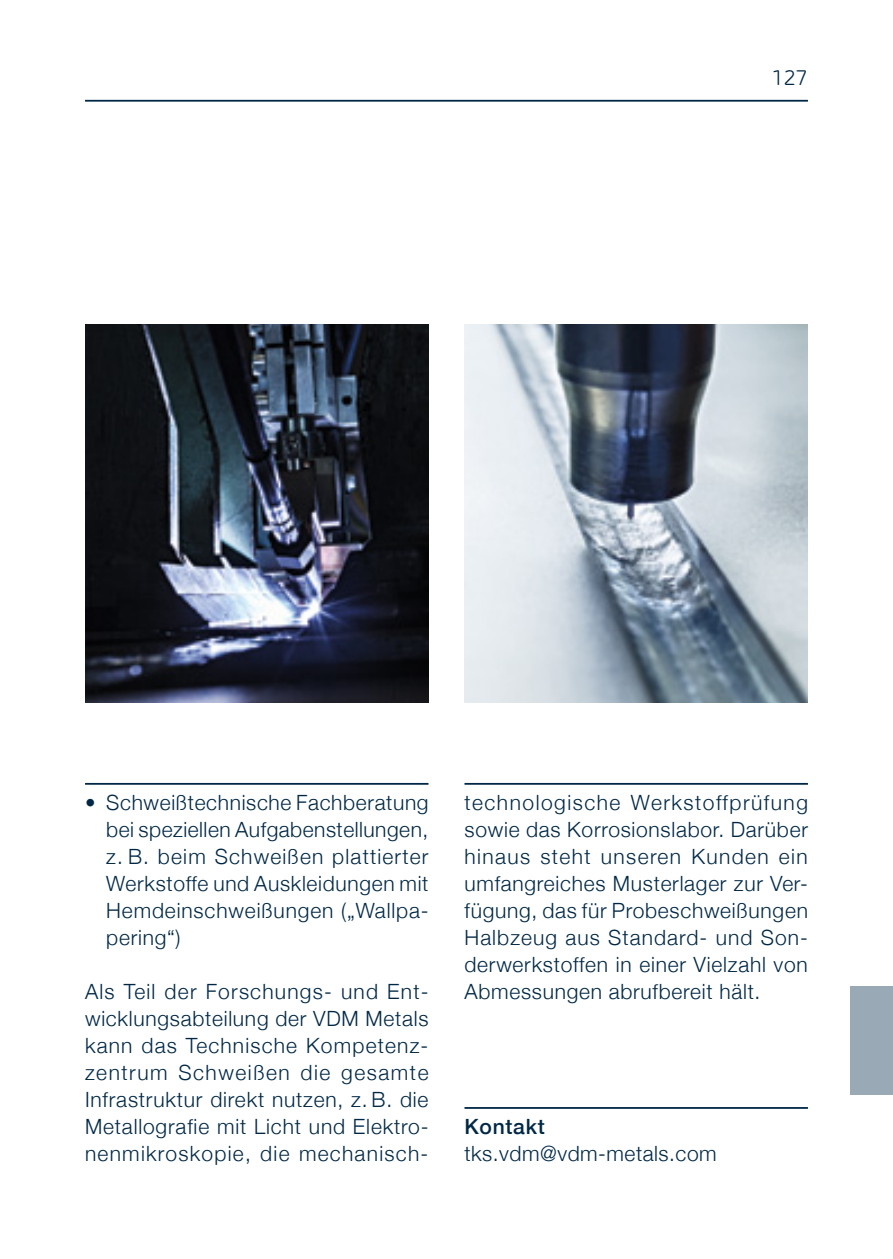
<style>
.page{position:relative;width:893px;height:1259px;background:#fff}
.page>*{position:absolute;margin:0;border:0;box-sizing:border-box;transform-origin:0 0}
.t1{font:300 21px/27px "Helvetica Neue";letter-spacing:.035em;color:#002846;text-align:justify}
.t2{font:500 21px "Helvetica Neue";letter-spacing:.035em;color:#002846}
.t3{font:21px "Morebi Rounded";color:#002846}
</style>
<div class="page">
<hr style="left:85px;top:100px;width:723px;height:2px;background:#002846">
<img style="left:85px;top:324px;width:343px;height:378px">
<hr style="left:85px;top:783px;width:343px;height:1px;background:#002846">
<hr style="left:464px;top:783px;width:344px;height:1px;background:#002846">
<img style="left:464px;top:324px;width:344px;height:378px">
<div style="left:850px;top:986px;width:43px;height:108px;background:#99a9b5"></div>
<hr style="left:464px;top:1107px;width:344px;height:1px;background:#002846">
<p class="t3" style="left:771px;top:63px;width:38px">127</p>
<p class="t1" style="left:106px;top:787px;width:324px;text-indent:-21px">• Schweißtechnische Fachberatung bei speziellen Aufgabenstellungen, z. B. beim Schweißen plattierter Werkstoffe und Auskleidungen mit Hemdeinschweißungen („Wallpa&shy;pering“)</p>
<p class="t1" style="left:85px;top:977px;width:345px">Als Teil der Forschungs- und Ent&shy;wicklungsabteilung der VDM Metals kann das Technische Kompetenz&shy;zentrum Schweißen die gesamte Infrastruktur direkt nutzen, z. B. die Metallografie mit Licht und Elektro&shy;nenmikroskopie, die mechanisch-</p>
<p class="t1" style="left:464px;top:787px;width:345px">technologische Werkstoffprüfung sowie das Korrosionslabor. Darüber hinaus steht unseren Kunden ein umfangreiches Musterlager zur Ver&shy;fügung, das für Probeschweißungen Halbzeug aus Standard- und Son&shy;derwerkstoffen in einer Vielzahl von Abmessungen abrufbereit hält.</p>
<p class="t2" style="left:464px;top:1110px;width:82px">Kontakt</p>
<p class="t1" style="left:464px;top:1138px;width:254px">tks.vdm@vdm-metals.com</p>
</div>
